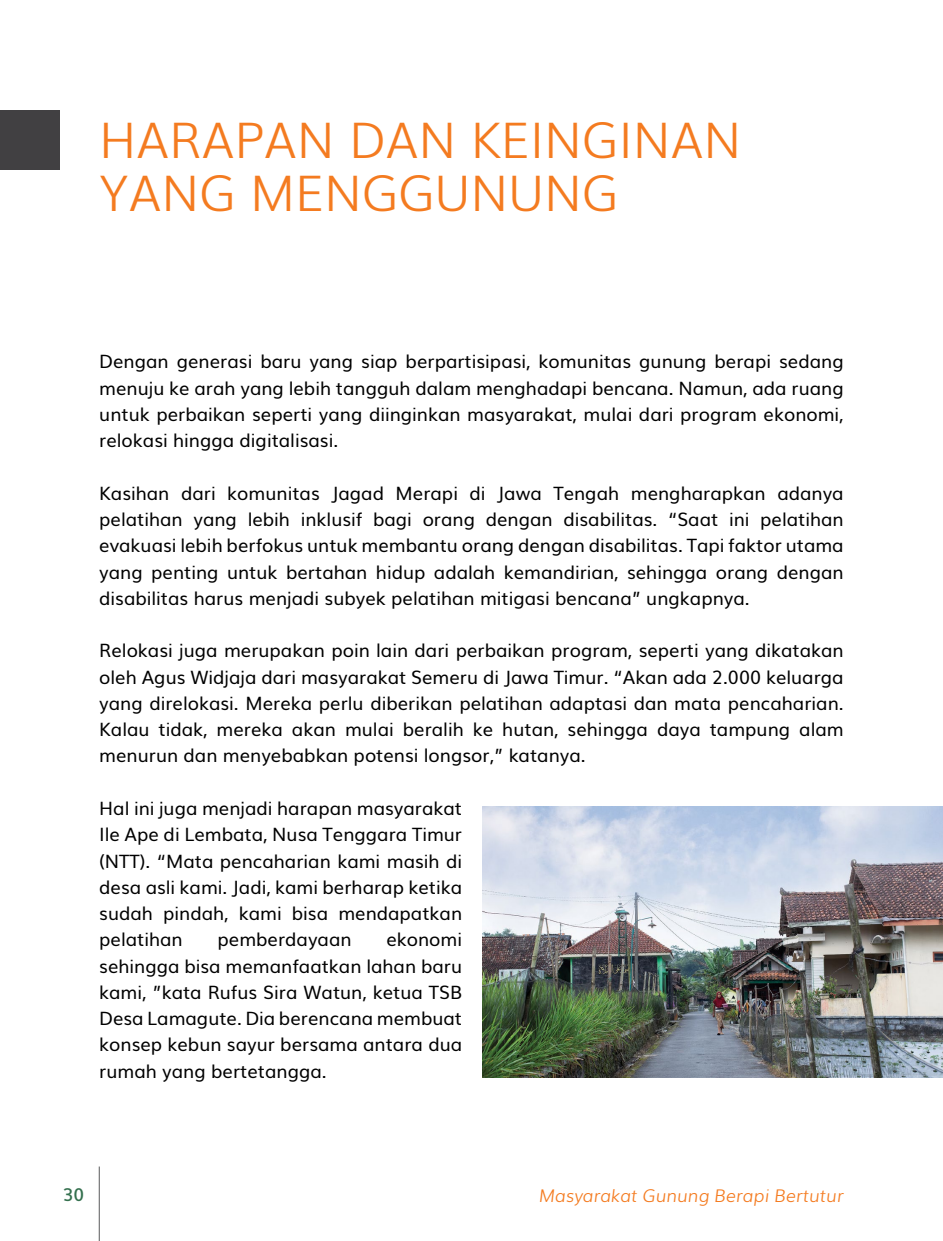
<style>
.page{position:relative;width:943px;height:1241px;background:#fff}
.page>*{position:absolute;margin:0;border:0;box-sizing:border-box;transform-origin:0 0}
.t1{font:300 49px/52.5px "Muli";color:#f47b20}
.t2{font:18.38px/26.2px "Muli";color:#000;text-align:justify}
.t3{font:italic 300 17.5px "Muli";color:#f47b20}
.t4{font:600 17.5px "Muli";color:#34704e}
</style>
<div class="page">
<hr style="left:99px;top:1166px;width:1px;height:74px;background:#58595b">
<div style="left:0;top:110px;width:60px;height:59px;background:#414042"></div>
<img style="left:482px;top:806px;width:461px;height:270px">
<h1 class="t1" style="left:99px;top:111px;width:643px">HARAPAN DAN KEINGINAN<br>YANG MENGGUNUNG</h1>
<p class="t2" style="left:99px;top:347px;width:746px">Dengan generasi baru yang siap berpartisipasi, komunitas gunung berapi sedang menuju ke arah yang lebih tangguh dalam menghadapi bencana. Namun, ada ruang untuk perbaikan seperti yang diinginkan masyarakat, mulai dari program ekonomi, relokasi hingga digitalisasi.</p>
<p class="t2" style="left:99px;top:478px;width:746px">Kasihan dari komunitas Jagad Merapi di Jawa Tengah mengharapkan adanya pelatihan yang lebih inklusif bagi orang dengan disabilitas. “Saat ini pelatihan evakuasi lebih berfokus untuk membantu orang dengan disabilitas. Tapi faktor utama yang penting untuk bertahan hidup adalah kemandirian, sehingga orang dengan disabilitas harus menjadi subyek pelatihan mitigasi bencana” ungkapnya.</p>
<p class="t2" style="left:99px;top:636px;width:746px">Relokasi juga merupakan poin lain dari perbaikan program, seperti yang dikatakan oleh Agus Widjaja dari masyarakat Semeru di Jawa Timur. “Akan ada 2.000 keluarga yang direlokasi. Mereka perlu diberikan pelatihan adaptasi dan mata pencaharian.<br>Kalau tidak, mereka akan mulai beralih ke hutan, sehingga daya tampung alam menurun dan menyebabkan potensi longsor,” katanya.</p>
<p class="t2" style="left:99px;top:793px;width:364px">Hal ini juga menjadi harapan masyarakat Ile Ape di Lembata, Nusa Tenggara Timur (NTT). “Mata pencaharian kami masih di desa asli kami. Jadi, kami berharap ketika sudah pindah, kami bisa mendapatkan pelatihan</p>
<p class="t2" style="left:99px;top:925px;width:364px;text-indent:287px">ekonomi sehingga bisa memanfaatkan lahan baru kami, ”kata Rufus Sira Watun, ketua TSB Desa Lamagute. Dia berencana membuat konsep kebun sayur bersama antara dua rumah yang bertetangga.</p>
<p class="t2" style="left:217px;top:925px;width:136px">pemberdayaan</p>
<p class="t4" style="left:63px;top:1179px;width:23px">30</p>
<p class="t3" style="left:539px;top:1181px;width:306px">Masyarakat Gunung Berapi Bertutur</p>
</div>
